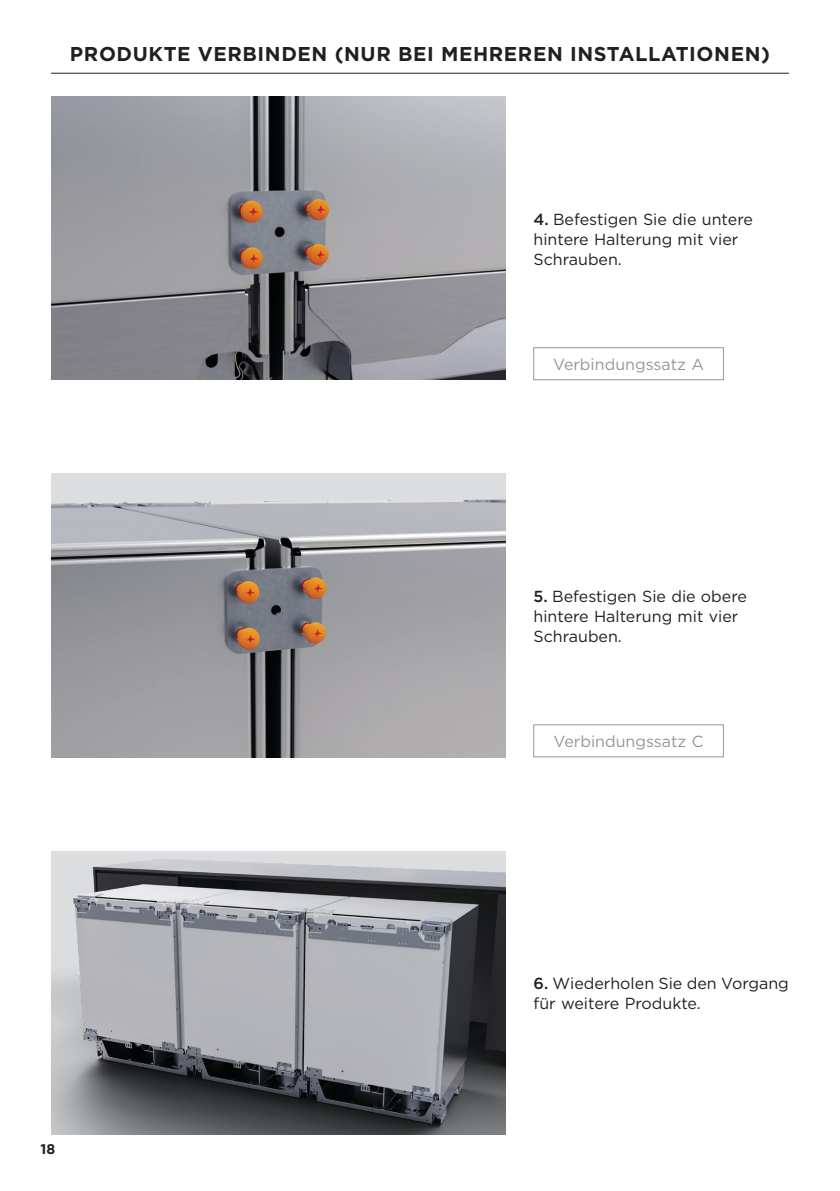
<style>
.page{position:relative;width:840px;height:1191px;background:#fff}
.page>*{position:absolute;margin:0;border:0;box-sizing:border-box;transform-origin:0 0}
.t1{font:700 20px "Gotham";letter-spacing:.03em;color:#231f20}
.t2{font:16px/20px "Gotham";color:#231f20}
.t3{font:16px "Gotham";color:#949698}
.t4{font:700 14px "Gotham";color:#231f20}
.s1{font-weight:500}
</style>
<div class="page">
<hr style="left:51px;top:73px;width:737px;height:1px;background:#231f20">
<img style="left:51px;top:851px;width:454px;height:283px">
<img style="left:51px;top:96px;width:454px;height:284px">
<img style="left:51px;top:473px;width:454px;height:284px">
<div style="left:533px;top:347px;width:190px;height:33px;background:#fff;border:1px solid #949698"></div>
<div style="left:533px;top:724px;width:190px;height:33px;background:#fff;border:1px solid #949698"></div>
<p class="t1" style="left:70px;top:41px;width:701px">PRODUKTE VERBINDEN (NUR BEI MEHREREN INSTALLATIONEN)</p>
<p class="t2" style="left:533px;top:209px;width:221px"><span class="s1">4.</span> Befestigen Sie die untere hintere Halterung mit vier<br>Schrauben.</p>
<p class="t3" style="left:553px;top:354px;width:152px">Verbindungssatz A</p>
<p class="t2" style="left:533px;top:586px;width:215px"><span class="s1">5.</span> Befestigen Sie die obere hintere Halterung mit vier<br>Schrauben.</p>
<p class="t3" style="left:553px;top:731px;width:151px">Verbindungssatz C</p>
<p class="t4" style="left:41px;top:1139px;width:16px">18</p>
<p class="t2" style="left:533px;top:973px;width:257px"><span class="s1">6.</span> Wiederholen Sie den Vorgang für weitere Produkte.</p>
</div>
